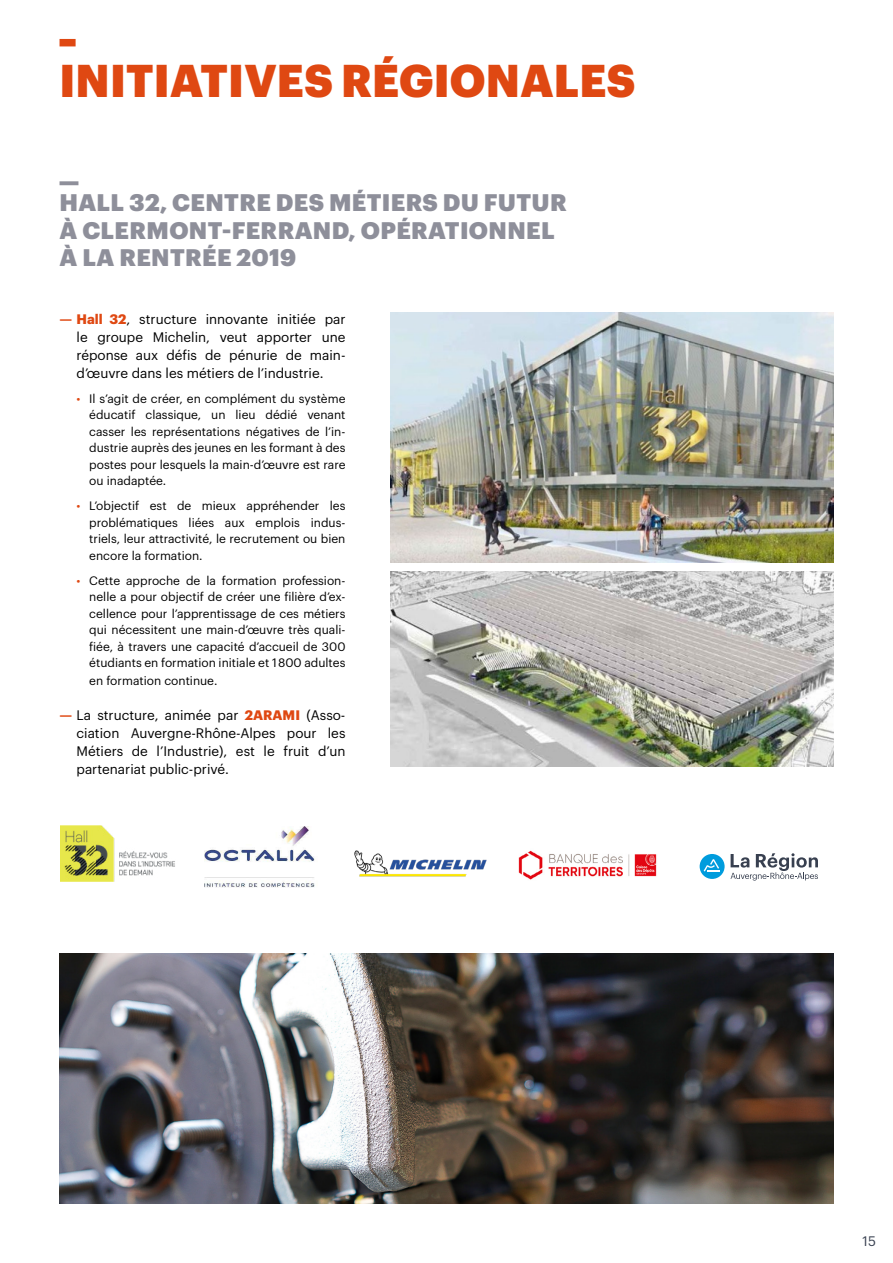
<style>
.page{position:relative;width:893px;height:1263px;background:#fff}
.page>*{position:absolute;margin:0;border:0;box-sizing:border-box;transform-origin:0 0}
.t1{font:900 45px "Graphik";letter-spacing:.005em;color:#df4812}
.t2{font:900 23.55px/27.5px "Graphik";letter-spacing:.015em;color:#8e8f9a}
.t3{font:13.5px/18px "Graphik";color:#000;text-align:justify}
.t4{font:13.5px "Graphik";color:#384050}
.t5{font:12px/16.5px "Graphik";color:#000;text-align:justify}
.s1{font-weight:700;color:#df4812}
.s2{color:#df4812}
</style>
<div class="page">
<div style="left:60px;top:39px;width:16px;height:7px;background:#df4812"></div>
<svg style="left:60px;top:181px;width:18px;height:4px"></svg>
<img style="left:61px;top:826px;width:114px;height:56px">
<img style="left:354px;top:850px;width:133px;height:27px">
<svg style="left:730px;top:853px;width:88px;height:27px"></svg>
<div style="left:700px;top:854px;width:25px;height:25px;background:#009cdd;border-radius:50%"></div>
<svg style="left:704px;top:859px;width:16px;height:12px"></svg>
<img style="left:518px;top:850px;width:139px;height:30px">
<img style="left:390px;top:313px;width:443px;height:249px">
<img style="left:390px;top:571px;width:443px;height:195px">
<img style="left:205px;top:827px;width:110px;height:61px">
<img style="left:60px;top:954px;width:773px;height:249px">
<h1 class="t1" style="left:60px;top:45px;width:577px">INITIATIVES RÉGIONALES</h1>
<h2 class="t2" style="left:60px;top:187px;width:509px">HALL 32, CENTRE DES MÉTIERS DU FUTUR<br>À CLERMONT-FERRAND, OPÉRATIONNEL<br>À LA RENTRÉE 2019</h2>
<p class="t3" style="left:77px;top:309px;width:270px;text-indent:-17px"><span class="s1">— Hall 32</span>, structure innovante initiée par le groupe Michelin, veut apporter une réponse aux défis de pénurie de main&shy;d’œuvre dans les métiers de l’industrie.</p>
<p class="t5" style="left:89px;top:389px;width:258px;text-indent:-13px"><span class="s2">•</span> Il s’agit de créer, en complément du système éducatif classique, un lieu dédié venant casser les représentations négatives de l’in&shy;dustrie auprès des jeunes en les formant à des postes pour lesquels la main-d’œuvre est rare ou inadaptée.</p>
<p class="t5" style="left:89px;top:497px;width:258px;text-indent:-13px"><span class="s2">•</span> L’objectif est de mieux appréhender les problématiques liées aux emplois indus&shy;triels, leur attractivité, le recrutement ou bien encore la formation.</p>
<p class="t5" style="left:89px;top:571px;width:258px;text-indent:-13px"><span class="s2">•</span> Cette approche de la formation profession&shy;nelle a pour objectif de créer une filière d’ex&shy;cellence pour l’apprentissage de ces métiers qui nécessitent une main-d’œuvre très quali&shy;fiée, à travers une capacité d’accueil de 300 étudiants en formation initiale et 1800 adultes</p>
<p class="t5" style="left:89px;top:672px;width:130px">en formation continue.</p>
<p class="t3" style="left:77px;top:705px;width:270px;text-indent:-17px"><span class="s1">—</span> La structure, animée par <span class="s1">2ARAMI</span> (Asso&shy;ciation Auvergne-Rhône-Alpes pour les Métiers de l’Industrie), est le fruit d’un partenariat public-privé.</p>
<p class="t4" style="left:862px;top:1231px;width:15px">15</p>
</div>
